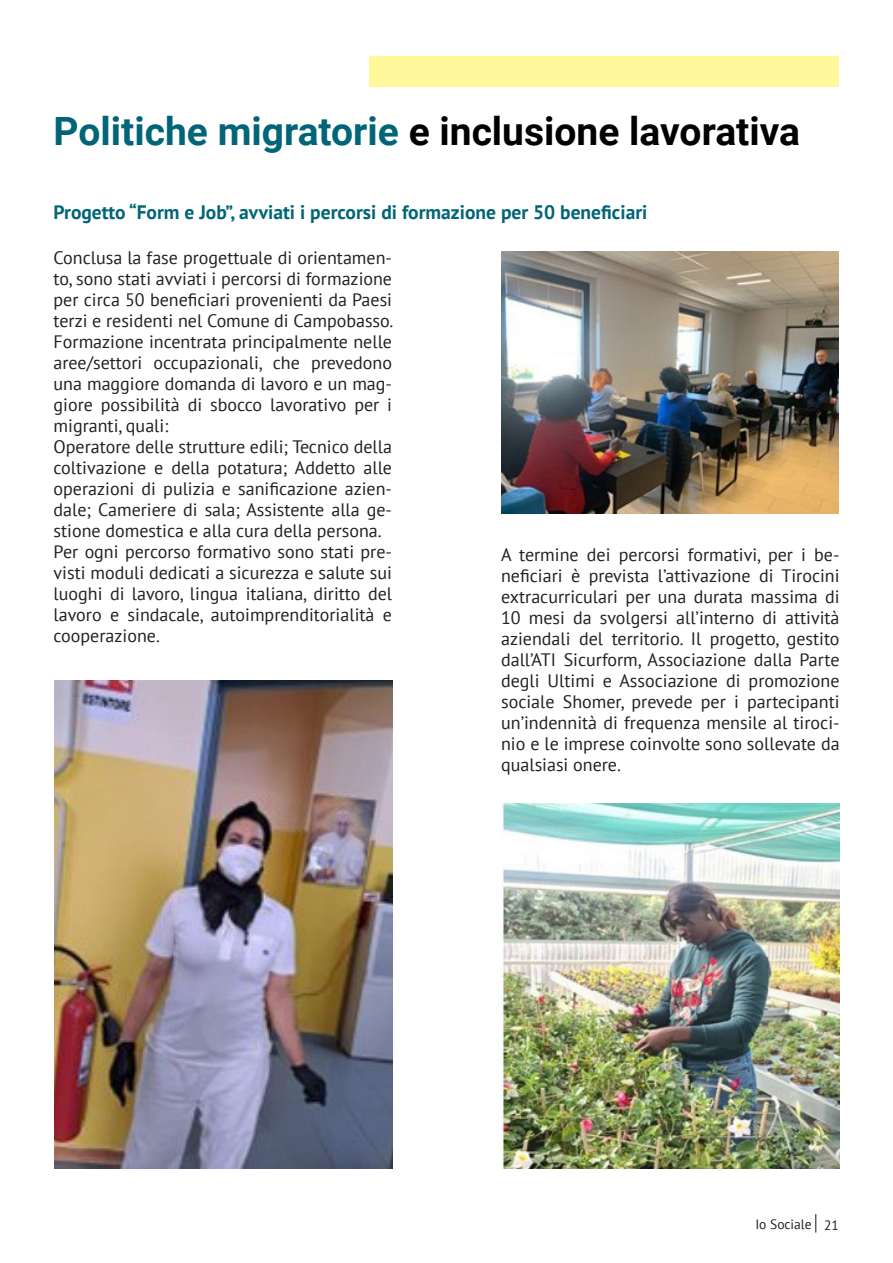
<style>
.page{position:relative;width:893px;height:1263px;background:#fff}
.page>*{position:absolute;margin:0;border:0;box-sizing:border-box;transform-origin:0 0}
.TITLE_3{font:700 39px "Roboto";color:#000}
.body_text{font:700 19.5px "PT Sans";color:#006577}
.body_text-2{font:18px/21px "PT Sans";color:#231f20;text-align:justify}
.t1{font:13.5px "PT Sans";color:#231f20}
.s1{color:#006577}
</style>
<div class="page">
<svg style="left:815px;top:1214px;width:1px;height:18px"></svg>
<div style="left:369px;top:56px;width:470px;height:31px;background:#fff79a"></div>
<img style="left:54px;top:680px;width:338px;height:488px">
<img style="left:501px;top:252px;width:337px;height:261px">
<img style="left:501px;top:804px;width:339px;height:364px">
<p class="TITLE_3" style="left:54px;top:104px;width:748px"><span class="s1">Politiche migratorie</span> e inclusione lavorativa</p>
<p class="body_text" style="left:54px;top:200px;width:595px">Progetto “Form e Job”, avviati i percorsi di formazione per 50 beneficiari</p>
<p class="body_text-2" style="left:54px;top:247px;width:341px">Conclusa la fase progettuale di orientamen&shy;to, sono stati avviati i percorsi di formazione per circa 50 beneficiari provenienti da Paesi terzi e residenti nel Comune di Campobasso.</p>
<p class="body_text-2" style="left:54px;top:331px;width:340px">Formazione incentrata principalmente nelle aree/settori occupazionali, che prevedono una maggiore domanda di lavoro e un mag&shy;giore possibilità di sbocco lavorativo per i migranti, quali:</p>
<p class="body_text-2" style="left:54px;top:436px;width:340px">Operatore delle strutture edili; Tecnico della coltivazione e della potatura; Addetto alle operazioni di pulizia e sanificazione azien&shy;dale; Cameriere di sala; Assistente alla ge&shy;stione domestica e alla cura della persona.</p>
<p class="body_text-2" style="left:54px;top:541px;width:340px">Per ogni percorso formativo sono stati pre&shy;visti moduli dedicati a sicurezza e salute sui luoghi di lavoro, lingua italiana, diritto del lavoro e sindacale, autoimprenditorialità e cooperazione.</p>
<p class="body_text-2" style="left:501px;top:544px;width:340px">A termine dei percorsi formativi, per i be&shy;neficiari è prevista l’attivazione di Tirocini extracurriculari per una durata massima di 10 mesi da svolgersi all’interno di attività aziendali del territorio. Il progetto, gestito dall’ATI Sicurform, Associazione dalla Parte degli Ultimi e Associazione di promozione sociale Shomer, prevede per i partecipanti un’indennità di frequenza mensile al tiroci&shy;nio e le imprese coinvolte sono sollevate da qualsiasi onere.</p>
<p class="t1" style="left:755px;top:1215px;width:85px">Io Sociale 21</p>
</div>
